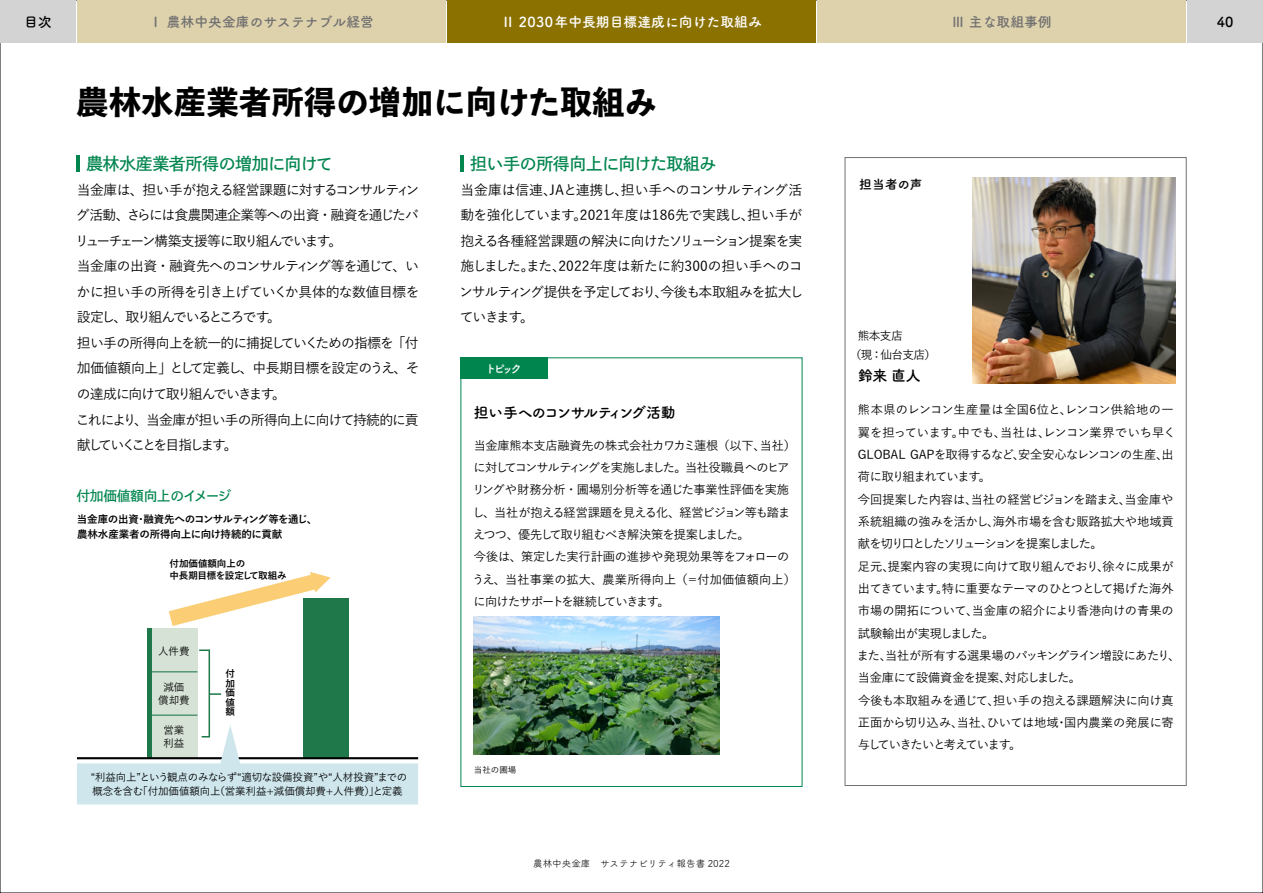
<style>
.page{position:relative;width:1263px;height:893px;background:#fff}
.page>*{position:absolute;margin:0;border:0;box-sizing:border-box;transform-origin:0 0}
.t1{font:800 31.95px "Toppan Bunkyu Midashi Gothic Std N";letter-spacing:.02em;color:#000}
.t2{font:16.95px "Toppan Bunkyu Gothic Pr 6 N DB";letter-spacing:-.025em;color:#00854e}
.t3{font:14.85px "Tsuku A Rd Gothic Std B";letter-spacing:-.045em;color:#000}
.t4{font:500 13.8px/25.5px "Yu Go";letter-spacing:-.065em;color:#000}
.t5{font:13.8px "Tsuku A Rd Gothic Std B";color:#727171}
.t6{font:13.8px "Tsuku A Rd Gothic Std B";color:#fff}
.t7{font:13.8px "Toppan Bunkyu Gothic Pr 6 N DB";letter-spacing:-.035em;color:#00854e}
.t8{font:13.8px "Tsuku A Rd Gothic Std B";color:#000}
.t9{font:12.75px "Tsuku A Rd Gothic Std B";letter-spacing:-.005em;color:#000}
.t10{font:500 12.15px/22.4px "Yu Go";letter-spacing:-.03em;color:#000}
.t11{font:500 11.7px/19.2px "Yu Go";letter-spacing:-.055em;color:#000}
.t12{font:11.7px "Tsuku A Rd Gothic Std B";color:#fff}
.t13{font:500 10.5px/13.5px "Yu Go";letter-spacing:-.015em;color:#000}
.t14{font:700 10.5px/15px "Yu Go";letter-spacing:-.025em;color:#000}
.t15{font:700 9.6px/9.4px "Yu Go";letter-spacing:-.015em;color:#000;text-align:justify}
.t16{font:9.6px "Tsuku A Rd Gothic Std R";color:#000}
.t17{font:500 8.55px "Yu Go";color:#000}
</style>
<div class="page">
<div style="left:77px;top:0;width:369px;height:43px;background:#ded2ad"></div>
<div style="left:817px;top:0;width:368px;height:43px;background:#ded2ad"></div>
<div style="left:1187px;top:0;width:76px;height:43px;background:#d3d3d4"></div>
<div style="left:0;top:0;width:76px;height:43px;background:#d3d3d4"></div>
<div style="left:447px;top:0;width:369px;height:43px;background:#8b7100"></div>
<hr style="left:77px;top:155px;width:3px;height:16px;background:#00854e">
<hr style="left:461px;top:155px;width:3px;height:16px;background:#00854e">
<img style="left:972px;top:177px;width:203px;height:206px">
<div style="left:461px;top:358px;width:87px;height:21px;background:#00854e"></div>
<img style="left:474px;top:616px;width:246px;height:139px">
<div style="left:152px;top:629px;width:45px;height:129px;background:#d6e2d6"></div>
<div style="left:303px;top:598px;width:45px;height:160px;background:#1f7849"></div>
<svg style="left:152px;top:572px;width:179px;height:65px"></svg>
<svg style="left:77px;top:649px;width:341px;height:155px"></svg>
<p class="t5" style="left:149px;top:11px;width:227px">Ⅰ 農林中央金庫のサステナブル経営</p>
<p class="t5" style="left:951px;top:11px;width:102px">Ⅲ 主な取組事例</p>
<p class="t8" style="left:1217px;top:11px;width:18px">40</p>
<p class="t8" style="left:24px;top:11px;width:29px">目次</p>
<p class="t6" style="left:501px;top:11px;width:262px">Ⅱ 2030年中長期目標達成に向けた取組み</p>
<h1 class="t1" style="left:77px;top:77px;width:582px">農林水産業者所得の増加に向けた取組み</h1>
<h2 class="t2" style="left:86px;top:154px;width:248px">農林水産業者所得の増加に向けて</h2>
<h2 class="t2" style="left:470px;top:154px;width:248px">担い手の所得向上に向けた取組み</h2>
<p class="t4" style="left:75px;top:175px;width:346px">当金庫は、担い手が抱える経営課題に対するコンサルティング活動、さらには食農関連企業等への出資・融資を通じたバリューチェーン構築支援等に取り組んでいます。<br>当金庫の出資・融資先へのコンサルティング等を通じて、いかに担い手の所得を引き上げていくか具体的な数値目標を設定し、取り組んでいるところです。<br>担い手の所得向上を統一的に捕捉していくための指標を「付加価値額向上」として定義し、中長期目標を設定のうえ、その達成に向けて取り組んでいきます。<br>これにより、当金庫が担い手の所得向上に向けて持続的に貢献していくことを目指します。</p>
<p class="t7" style="left:77px;top:488px;width:156px">付加価値額向上のイメージ</p>
<p class="t14" style="left:77px;top:512px;width:242px">当金庫の出資・融資先へのコンサルティング等を通じ、農林水産業者の所得向上に向け持続的に貢献</p>
<p class="t15" style="left:169px;top:557px;width:119px;line-height:12px">付加価値額向上の<br>中長期目標を設定して取組み</p>
<p class="t13" style="left:158px;top:643px;width:33px">人件費</p>
<p class="t13" style="left:158px;top:679px;width:33px;text-align:center">減価償却費</p>
<p class="t13" style="left:163px;top:722px;width:22px">営業利益</p>
<p class="t15" style="left:225px;top:669px;width:11px">付加価値額</p>
<p class="t13" style="left:91px;top:769px;width:318px">“利益向上”という観点のみならず“適切な設備投資”や“人材投資”までの概念を含む「付加価値額向上（営業利益+減価償却費+人件費）」と定義</p>
<p class="t4" style="left:459px;top:175px;width:346px;text-align:justify">当金庫は信連、JAと連携し、担い手へのコンサルティング活動を強化しています。2021年度は186先で実践し、担い手が抱える各種経営課題の解決に向けたソリューション提案を実施しました。また、2022年度は新たに約300の担い手へのコンサルティング提供を予定しており、今後も本取組みを拡大していきます。</p>
<p class="t12" style="left:485px;top:359px;width:38px">トピック</p>
<p class="t3" style="left:474px;top:401px;width:203px">担い手へのコンサルティング活動</p>
<p class="t10" style="left:472px;top:432px;width:325px">当金庫熊本支店融資先の株式会社カワカミ蓮根（以下、当社）に対してコンサルティングを実施しました。当社役職員へのヒアリングや財務分析・圃場別分析等を通じた事業性評価を実施し、当社が抱える経営課題を見える化、経営ビジョン等も踏まえつつ、優先して取り組むべき解決策を提案しました。<br>今後は、策定した実行計画の進捗や発現効果等をフォローのうえ、当社事業の拡大、農業所得向上（＝付加価値額向上）に向けたサポートを継続していきます。</p>
<p class="t17" style="left:474px;top:762px;width:44px">当社の圃場</p>
<p class="t16" style="left:533px;top:856px;width:198px">農林中央金庫　サステナビリティ報告書 2022</p>
<p class="t9" style="left:859px;top:174px;width:65px">担当者の声</p>
<p class="t11" style="left:850px;top:325px;width:88px;text-indent:8px">熊本支店<br>（現：仙台支店）</p>
<p class="t3" style="left:858px;top:364px;width:64px">鈴来 直人</p>
<p class="t10" style="left:857px;top:397px;width:325px">熊本県のレンコン生産量は全国6位と、レンコン供給地の一翼を担っています。中でも、当社は、レンコン業界でいち早く<br>GLOBAL GAPを取得するなど、安全安心なレンコンの生産、出荷に取り組まれています。<br>今回提案した内容は、当社の経営ビジョンを踏まえ、当金庫や系統組織の強みを活かし、海外市場を含む販路拡大や地域貢献を切り口としたソリューションを提案しました。<br>足元、提案内容の実現に向けて取り組んでおり、徐々に成果が出てきています。特に重要なテーマのひとつとして掲げた海外市場の開拓について、当金庫の紹介により香港向けの青果の試験輸出が実現しました。<br>また、当社が所有する選果場のパッキングライン増設にあたり、当金庫にて設備資金を提案、対応しました。<br>今後も本取組みを通じて、担い手の抱える課題解決に向け真正面から切り込み、当社、ひいては地域・国内農業の発展に寄与していきたいと考えています。</p>
</div>
